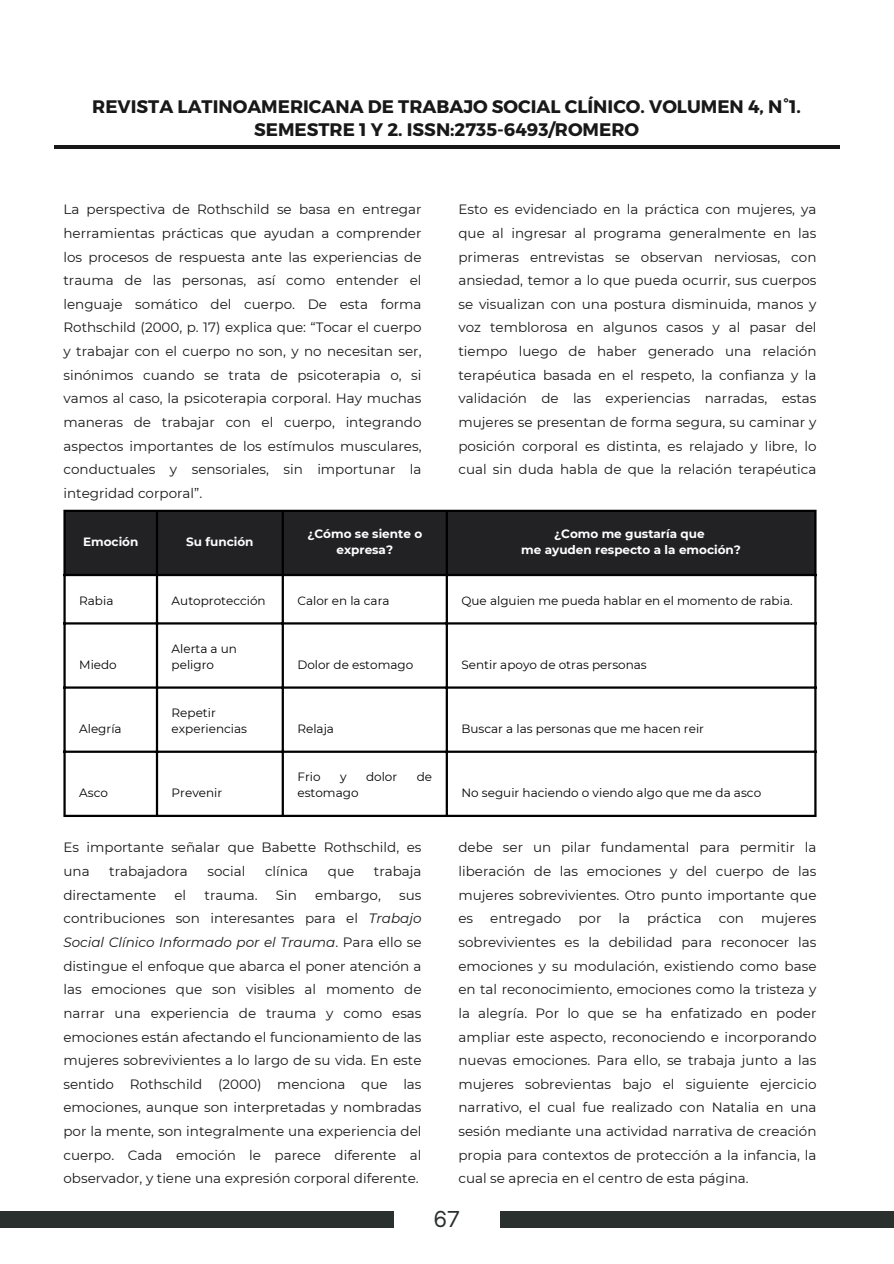
<style>
.page{position:relative;width:894px;height:1264px;background:#fff}
.page>*{position:absolute;margin:0;border:0;box-sizing:border-box;transform-origin:0 0}
.t1{font:21px "Open Sauce One";color:#2a302d}
.t2{font:700 18.15px/22.5px "Montserrat";color:#181818;text-align:center}
.t3{font:13.5px/23.7px "Montserrat";color:#181818;text-align:justify}
.t4{font:12px/16px "Montserrat";color:#000}
.t5{font:700 12px/16px "Montserrat";color:#fff;text-align:center}
.t6{font:700 12px "Montserrat";color:#fbfcfc}
.s1{font-style:italic}
</style>
<div class="page">
<hr style="left:54px;top:146px;width:785px;height:3px;background:#181818">
<div style="left:500px;top:1210px;width:393px;height:17px;background:#2a302d"></div>
<div style="left:0;top:1210px;width:393px;height:17px;background:#2a302d"></div>
<div style="left:66px;top:512px;width:748px;height:62px;background:#222124"></div>
<hr style="left:63px;top:512px;width:3px;height:302px;background:#000">
<hr style="left:156px;top:512px;width:2px;height:302px;background:#000">
<hr style="left:281px;top:512px;width:3px;height:302px;background:#000">
<hr style="left:445px;top:512px;width:3px;height:302px;background:#000">
<hr style="left:814px;top:512px;width:2px;height:302px;background:#000">
<hr style="left:63px;top:509px;width:753px;height:3px;background:#000">
<hr style="left:63px;top:574px;width:753px;height:2px;background:#000">
<hr style="left:63px;top:622px;width:753px;height:2px;background:#000">
<hr style="left:63px;top:686px;width:753px;height:2px;background:#000">
<hr style="left:63px;top:750px;width:753px;height:2px;background:#000">
<hr style="left:63px;top:814px;width:753px;height:3px;background:#000">
<p class="t2" style="left:92px;top:95px;width:710px">REVISTA LATINOAMERICANA DE TRABAJO SOCIAL CLÍNICO. VOLUMEN 4, N°1.<br>SEMESTRE 1 Y 2. ISSN:2735-6493/ROMERO</p>
<h1 class="t3" style="left:63px;top:197px;width:359px">La perspectiva de Rothschild se basa en entregar herramientas prácticas que ayudan a comprender los procesos de respuesta ante las experiencias de trauma de las personas, así como entender el lenguaje somático del cuerpo. De esta forma Rothschild (2000, p. 17) explica que: “Tocar el cuerpo y trabajar con el cuerpo no son, y no necesitan ser, sinónimos cuando se trata de psicoterapia o, si vamos al caso, la psicoterapia corporal. Hay muchas maneras de trabajar con el cuerpo, integrando aspectos importantes de los estímulos musculares, conductuales y sensoriales, sin importunar la integridad corporal”.</h1>
<p class="t3" style="left:458px;top:197px;width:359px">Esto es evidenciado en la práctica con mujeres, ya que al ingresar al programa generalmente en las primeras entrevistas se observan nerviosas, con ansiedad, temor a lo que pueda ocurrir, sus cuerpos se visualizan con una postura disminuida, manos y voz temblorosa en algunos casos y al pasar del tiempo luego de haber generado una relación terapéutica basada en el respeto, la confianza y la validación de las experiencias narradas, estas mujeres se presentan de forma segura, su caminar y posición corporal es distinta, es relajado y libre, lo cual sin duda habla de que la relación terapéutica</p>
<p class="t6" style="left:83px;top:534px;width:57px">Emoción</p>
<p class="t6" style="left:186px;top:534px;width:69px">Su función</p>
<p class="t5" style="left:307px;top:525px;width:116px">¿Cómo se siente o expresa?</p>
<p class="t5" style="left:554px;top:525px;width:152px">¿Como me gustaría que</p>
<p class="t5" style="left:521px;top:541px;width:221px">me ayuden respecto a la emoción?</p>
<p class="t4" style="left:79px;top:592px;width:36px">Rabia</p>
<p class="t4" style="left:171px;top:592px;width:96px">Autoprotección</p>
<p class="t4" style="left:297px;top:592px;width:94px">Calor en la cara</p>
<p class="t4" style="left:461px;top:592px;width:332px">Que alguien me pueda hablar en el momento de rabia.</p>
<p class="t4" style="left:79px;top:656px;width:39px">Miedo</p>
<p class="t4" style="left:79px;top:720px;width:44px">Alegría</p>
<p class="t4" style="left:171px;top:640px;width:67px">Alerta a un peligro</p>
<p class="t4" style="left:171px;top:704px;width:77px">Repetir experiencias</p>
<p class="t4" style="left:79px;top:785px;width:30px">Asco</p>
<p class="t4" style="left:171px;top:785px;width:52px">Prevenir</p>
<p class="t4" style="left:297px;top:656px;width:117px">Dolor de estomago</p>
<p class="t4" style="left:461px;top:656px;width:187px">Sentir apoyo de otras personas</p>
<p class="t4" style="left:297px;top:720px;width:38px">Relaja</p>
<p class="t4" style="left:461px;top:720px;width:244px">Buscar a las personas que me hacen reir</p>
<p class="t4" style="left:297px;top:769px;width:25px">Frio</p>
<p class="t4" style="left:340px;top:769px;width:8px">y</p>
<p class="t4" style="left:366px;top:769px;width:33px">dolor</p>
<p class="t4" style="left:416px;top:769px;width:17px">de</p>
<p class="t4" style="left:297px;top:785px;width:63px">estomago</p>
<p class="t4" style="left:461px;top:785px;width:301px">No seguir haciendo o viendo algo que me da asco</p>
<p class="t3" style="left:63px;top:835px;width:359px">Es importante señalar que Babette Rothschild, es una</p>
<p class="t3" style="left:109px;top:859px;width:80px">trabajadora</p>
<p class="t3" style="left:207px;top:859px;width:39px">social</p>
<p class="t3" style="left:265px;top:859px;width:45px">clínica</p>
<p class="t3" style="left:328px;top:859px;width:28px">que</p>
<p class="t3" style="left:374px;top:859px;width:49px">trabaja</p>
<p class="t3" style="left:63px;top:883px;width:94px">directamente</p>
<p class="t3" style="left:174px;top:883px;width:13px">el</p>
<p class="t3" style="left:204px;top:883px;width:55px">trauma.</p>
<p class="t3" style="left:276px;top:883px;width:23px">Sin</p>
<p class="t3" style="left:315px;top:883px;width:67px">embargo,</p>
<p class="t3" style="left:63px;top:883px;width:359px;text-indent:336px">sus contribuciones son interesantes para el <span class="s1">Trabajo Social Clínico Informado por el Trauma</span>. Para ello se distingue el enfoque que abarca el poner atención a las emociones que son visibles al momento de narrar una experiencia de trauma y como esas emociones están afectando el funcionamiento de las mujeres sobrevivientes a lo largo de su vida. En este sentido Rothschild (2000) menciona que las emociones, aunque son interpretadas y nombradas por la mente, son integralmente una experiencia del cuerpo. Cada emoción le parece diferente al observador, y tiene una expresión corporal diferente.</p>
<p class="t3" style="left:458px;top:835px;width:359px">debe ser un pilar fundamental para permitir la liberación de las emociones y del cuerpo de las mujeres sobrevivientes. Otro punto importante que es</p>
<p class="t3" style="left:458px;top:906px;width:359px;text-indent:302px">mujeres sobrevivientes es la debilidad para reconocer las emociones y su modulación, existiendo como base en tal reconocimiento, emociones como la tristeza y la alegría. Por lo que se ha enfatizado en poder ampliar este aspecto, reconociendo e incorporando nuevas emociones. Para ello, se trabaja junto a las mujeres sobrevientas bajo el siguiente ejercicio narrativo, el cual fue realizado con Natalia en una sesión mediante una actividad narrativa de creación propia para contextos de protección a la infancia, la cual se aprecia en el centro de esta página.</p>
<p class="t3" style="left:490px;top:906px;width:73px">entregado</p>
<p class="t3" style="left:578px;top:906px;width:25px">por</p>
<p class="t3" style="left:618px;top:906px;width:13px">la</p>
<p class="t3" style="left:646px;top:906px;width:56px">práctica</p>
<p class="t3" style="left:718px;top:906px;width:27px">con</p>
<p class="t1" style="left:433px;top:1205px;width:28px">67</p>
</div>
